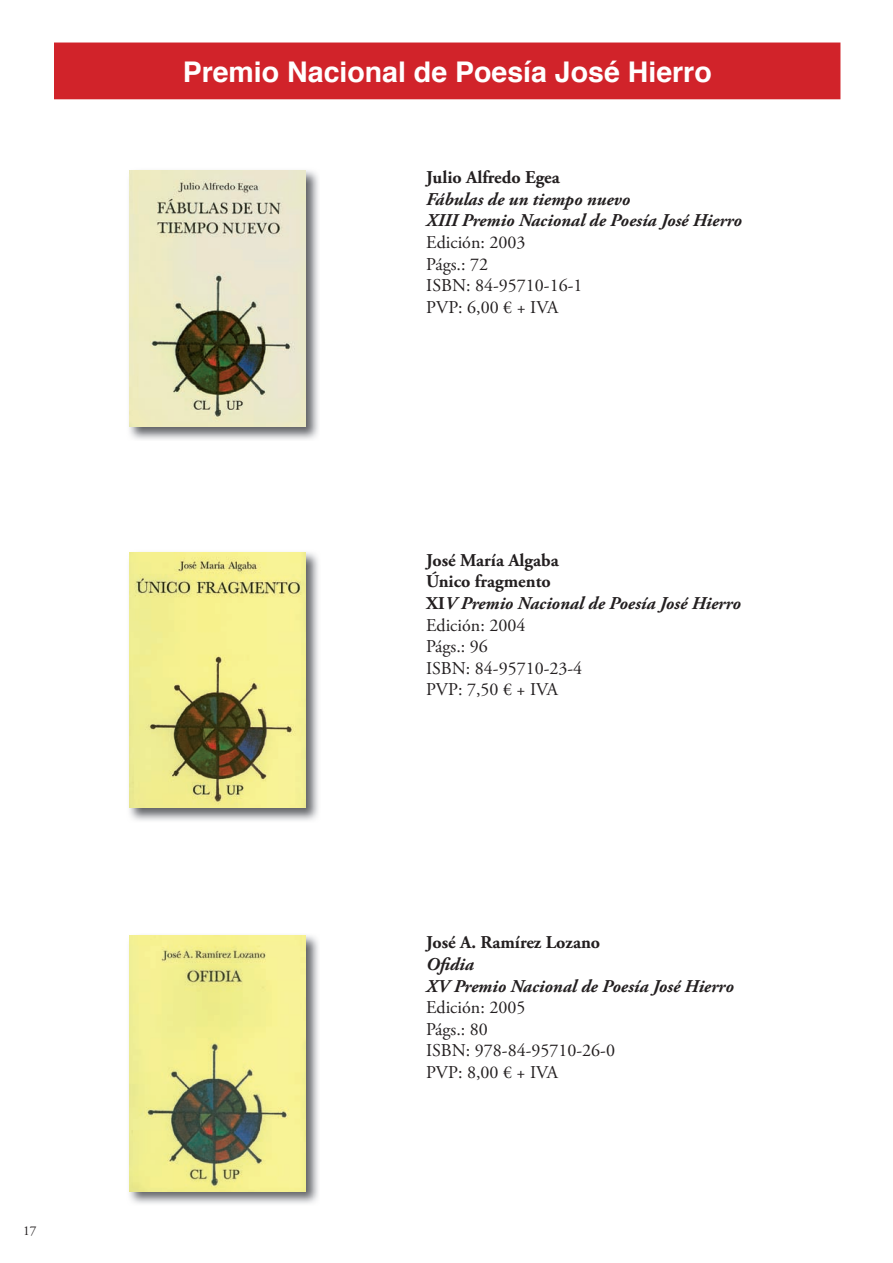
<style>
.page{position:relative;width:893px;height:1263px;background:#fff}
.page>*{position:absolute;margin:0;border:0;box-sizing:border-box;transform-origin:0 0}
.t1{font:700 28.5px "Helvetica";color:#fff}
.t2{font:18px/21.6px "Adobe Garamond Pro";color:#231f20}
.t3{font:italic 700 18px/21.6px "Adobe Garamond Pro";color:#231f20}
.t4{font:700 18px "Adobe Garamond Pro";color:#231f20}
.t5{font:13.5px "Adobe Garamond Pro";color:#231f20}
.s1{font-weight:700}
.s2{font-weight:700;font-style:italic}
</style>
<div class="page">
<img style="left:129px;top:552px;width:189px;height:269px">
<img style="left:129px;top:553px;width:176px;height:255px">
<img style="left:129px;top:935px;width:189px;height:269px">
<img style="left:129px;top:936px;width:176px;height:255px">
<div style="left:55px;top:43px;width:785px;height:56px;background:#d1232a"></div>
<img style="left:129px;top:170px;width:189px;height:270px">
<img style="left:129px;top:170px;width:176px;height:256px">
<p class="t5" style="left:23px;top:1222px;width:15px">17</p>
<h1 class="t1" style="left:183px;top:49px;width:531px">Premio Nacional de Poesía José Hierro</h1>
<p class="t4" style="left:426px;top:167px;width:135px">Julio Alfredo Egea</p>
<p class="t3" style="left:426px;top:189px;width:317px">Fábulas de un tiempo nuevo<br>XIII Premio Nacional de Poesía José Hierro</p>
<p class="t2" style="left:426px;top:232px;width:158px">Edición: 2003<br>Págs.: 72<br>ISBN: 84-95710-16-1<br>PVP: 6,00 € + IVA</p>
<p class="t2" style="left:426px;top:550px;width:316px"><span class="s1">José María Algaba<br>Único fragmento<br>XI</span><span class="s2">V Premio Nacional de Poesía José Hierro<br></span>Edición: 2004<br>Págs.: 96<br>ISBN: 84-95710-23-4<br>PVP: 7,50 € + IVA</p>
<p class="t4" style="left:426px;top:932px;width:176px">José A. Ramírez Lozano</p>
<p class="t3" style="left:426px;top:954px;width:309px">Ofidia<br>XV Premio Nacional de Poesía José Hierro</p>
<p class="t2" style="left:426px;top:997px;width:190px">Edición: 2005<br>Págs.: 80<br>ISBN: 978-84-95710-26-0<br>PVP: 8,00 € + IVA</p>
</div>
